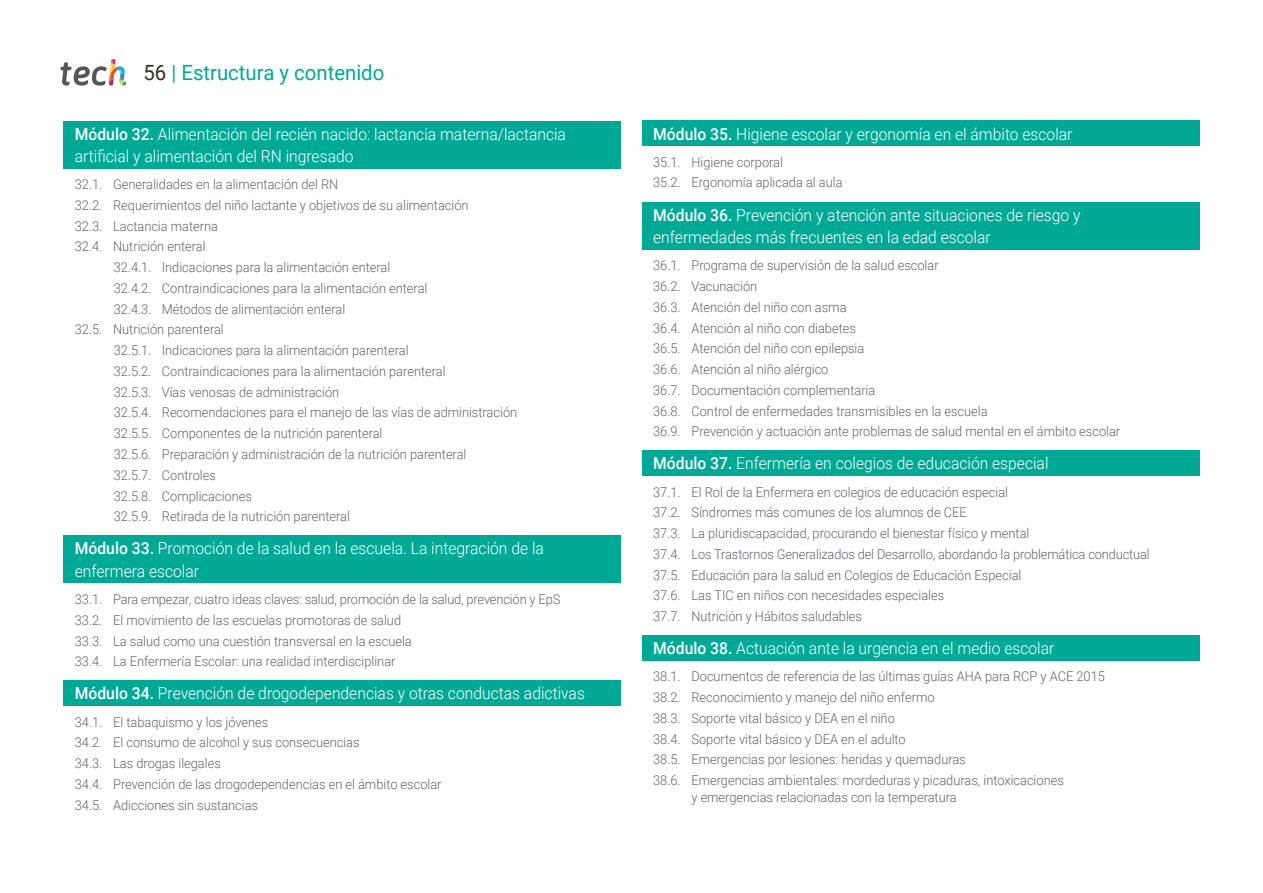
<style>
.page{position:relative;width:1263px;height:893px;background:#fff}
.page>*{position:absolute;margin:0;border:0;box-sizing:border-box;transform-origin:0 0}
.t1{font:21px "Roboto";color:#00a996}
.t2{font:300 16.5px/22.5px "Roboto";color:#fff;scale:.95 1}
.t3{font:300 13.5px/20.7px "Roboto";color:#61646a;scale:.95 1}
.s1{color:#312e20}
.s2{font-weight:500}
</style>
<div class="page">
<div style="left:642px;top:121px;width:557px;height:25px;background:#00a996"></div>
<div style="left:642px;top:202px;width:557px;height:47px;background:#00a996"></div>
<div style="left:642px;top:451px;width:557px;height:25px;background:#00a996"></div>
<div style="left:642px;top:635px;width:557px;height:25px;background:#00a996"></div>
<svg style="left:61px;top:59px;width:65px;height:27px"></svg>
<div style="left:64px;top:121px;width:557px;height:47px;background:#00a996"></div>
<div style="left:64px;top:536px;width:557px;height:47px;background:#00a996"></div>
<div style="left:64px;top:681px;width:557px;height:25px;background:#00a996"></div>
<h1 class="t1" style="left:144px;top:57px;width:242px"><span class="s1">56</span> | Estructura y contenido</h1>
<p class="t2" style="left:75px;top:122px;width:518px"><span class="s2">Módulo 32.</span> Alimentación del recién nacido: lactancia materna/lactancia artificial y alimentación del RN ingresado</p>
<p class="t3" style="left:75px;top:174px;width:279px">32.1. Generalidades en la alimentación del RN</p>
<p class="t3" style="left:75px;top:194px;width:416px">32.2. Requerimientos del niño lactante y objetivos de su alimentación</p>
<p class="t3" style="left:75px;top:215px;width:152px">32.3. Lactancia materna</p>
<p class="t3" style="left:75px;top:236px;width:139px">32.4. Nutrición enteral</p>
<p class="t3" style="left:114px;top:257px;width:293px">32.4.1. Indicaciones para la alimentación enteral</p>
<p class="t3" style="left:114px;top:277px;width:332px">32.4.2. Contraindicaciones para la alimentación enteral</p>
<p class="t3" style="left:114px;top:298px;width:245px">32.4.3. Métodos de alimentación enteral</p>
<p class="t3" style="left:75px;top:319px;width:158px">32.5. Nutrición parenteral</p>
<p class="t3" style="left:114px;top:340px;width:312px">32.5.1. Indicaciones para la alimentación parenteral</p>
<p class="t3" style="left:114px;top:360px;width:351px">32.5.2. Contraindicaciones para la alimentación parenteral</p>
<p class="t3" style="left:114px;top:381px;width:239px">32.5.3. Vías venosas de administración</p>
<p class="t3" style="left:114px;top:402px;width:426px">32.5.4. Recomendaciones para el manejo de las vías de administración</p>
<p class="t3" style="left:114px;top:423px;width:284px">32.5.5. Componentes de la nutrición parenteral</p>
<p class="t3" style="left:114px;top:443px;width:373px">32.5.6. Preparación y administración de la nutrición parenteral</p>
<p class="t3" style="left:114px;top:464px;width:109px">32.5.7. Controles</p>
<p class="t3" style="left:114px;top:485px;width:147px">32.5.8. Complicaciones</p>
<p class="t3" style="left:114px;top:506px;width:250px">32.5.9. Retirada de la nutrición parenteral</p>
<p class="t2" style="left:75px;top:537px;width:495px"><span class="s2">Módulo 33.</span> Promoción de la salud en la escuela. La integración de la enfermera escolar</p>
<p class="t3" style="left:75px;top:588px;width:512px">33.1. Para empezar, cuatro ideas claves: salud, promoción de la salud, prevención y EpS 33.2. El movimiento de las escuelas promotoras de salud<br>33.3. La salud como una cuestión transversal en la escuela<br>33.4. La Enfermería Escolar: una realidad interdisciplinar</p>
<p class="t2" style="left:75px;top:682px;width:538px"><span class="s2">Módulo 34.</span> Prevención de drogodependencias y otras conductas adictivas</p>
<p class="t3" style="left:75px;top:711px;width:388px">34.1. El tabaquismo y los jóvenes<br>34.2. El consumo de alcohol y sus consecuencias<br>34.3. Las drogas ilegales<br>34.4. Prevención de las drogodependencias en el ámbito escolar 34.5. Adicciones sin sustancias</p>
<p class="t2" style="left:653px;top:122px;width:443px"><span class="s2">Módulo 35.</span> Higiene escolar y ergonomía en el ámbito escolar</p>
<p class="t3" style="left:653px;top:151px;width:201px">35.1. Higiene corporal<br>35.2. Ergonomía aplicada al aula</p>
<p class="t2" style="left:653px;top:203px;width:451px"><span class="s2">Módulo 36.</span> Prevención y atención ante situaciones de riesgo y enfermedades más frecuentes en la edad escolar</p>
<p class="t3" style="left:653px;top:255px;width:493px">36.1. Programa de supervisión de la salud escolar<br>36.2. Vacunación<br>36.3. Atención del niño con asma<br>36.4. Atención al niño con diabetes<br>36.5. Atención del niño con epilepsia<br>36.6. Atención al niño alérgico<br>36.7. Documentación complementaria<br>36.8. Control de enfermedades transmisibles en la escuela<br>36.9. Prevención y actuación ante problemas de salud mental en el ámbito escolar</p>
<p class="t2" style="left:653px;top:452px;width:418px"><span class="s2">Módulo 37.</span> Enfermería en colegios de educación especial</p>
<p class="t3" style="left:653px;top:481px;width:524px">37.1. El Rol de la Enfermera en colegios de educación especial<br>37.2. Síndromes más comunes de los alumnos de CEE<br>37.3. La pluridiscapacidad, procurando el bienestar físico y mental<br>37.4. Los Trastornos Generalizados del Desarrollo, abordando la problemática conductual 37.5. Educación para la salud en Colegios de Educación Especial<br>37.6. Las TIC en niños con necesidades especiales<br>37.7. Nutrición y Hábitos saludables</p>
<p class="t2" style="left:653px;top:636px;width:424px"><span class="s2">Módulo 38.</span> Actuación ante la urgencia en el medio escolar</p>
<p class="t3" style="left:653px;top:666px;width:477px">38.1. Documentos de referencia de las últimas guías AHA para RCP y ACE 2015<br>38.2. Reconocimiento y manejo del niño enfermo<br>38.3. Soporte vital básico y DEA en el niño<br>38.4. Soporte vital básico y DEA en el adulto<br>38.5. Emergencias por lesiones: heridas y quemaduras<br>38.6. Emergencias ambientales: mordeduras y picaduras, intoxicaciones</p>
<p class="t3" style="left:691px;top:786px;width:281px">y emergencias relacionadas con la temperatura</p>
</div>
